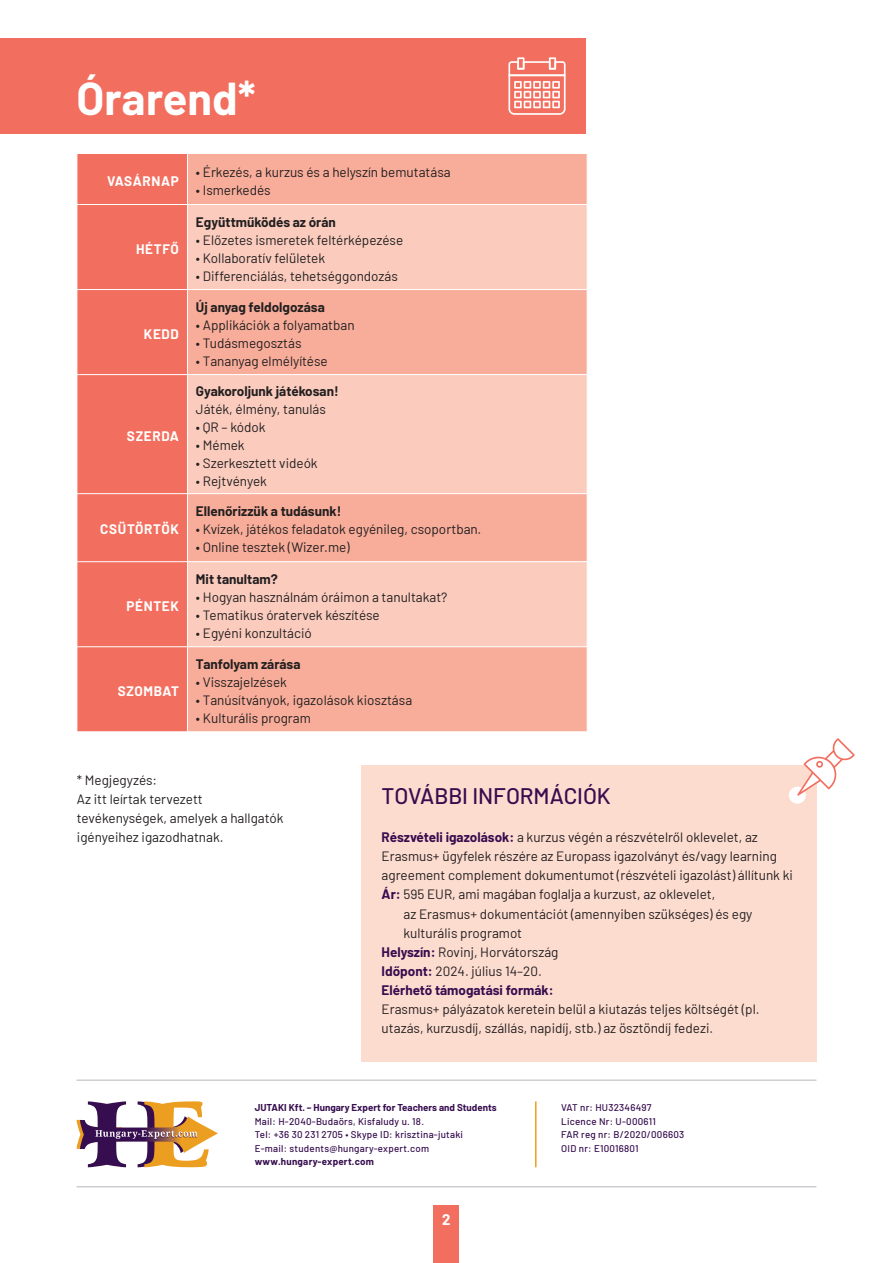
<style>
.page{position:relative;width:893px;height:1263px;background:#fff}
.page>*{position:absolute;margin:0;border:0;box-sizing:border-box;transform-origin:0 0}
._15-cim{font:700 45px "Barlow";color:#fff}
._15-cim-2{font:500 22.5px "Barlow";letter-spacing:-.005em;color:#360d4e}
._15-cim-3{font:700 15px "Barlow";color:#fff}
.alap-9-12{font:13.5px/19.2px "Barlow";color:#231f20}
.alap-9-12-2{font:700 13.5px "Barlow";color:#231f20}
.alap-9-12-3{font:700 13.5px "Barlow";letter-spacing:.05em;color:#fff}
.alap-9-12-4{font:700 13.5px "Barlow";color:#360d4e}
.alap-9-12-5{font:500 9.75px "Barlow";letter-spacing:.025em;color:#360d4e}
.alap-9-12-6{font:700 9.75px "Barlow";color:#360d4e}
.alap-9-12-7{font:700 9.75px "Barlow";letter-spacing:.025em;color:#360d4e}
.s1{font-weight:700;color:#360d4e}
</style>
<div class="page">
<div style="left:361px;top:765px;width:455px;height:297px;background:#fddcd0"></div>
<div style="left:0;top:38px;width:585px;height:96px;background:#f26f5f"></div>
<div style="left:434px;top:1205px;width:25px;height:58px;background:#f26f5f"></div>
<div style="left:789px;top:787px;width:17px;height:17px;background:#fff;border-radius:50%"></div>
<svg style="left:797px;top:738px;width:58px;height:58px"></svg>
<div style="left:78px;top:154px;width:109px;height:577px;background:#f26f5f"></div>
<div style="left:188px;top:154px;width:399px;height:577px;background:#f8ad9a"></div>
<svg style="left:188px;top:205px;width:399px;height:441px;background:#f9c1b1"></svg>
<hr style="left:77px;top:204px;width:110px;height:1px;background:#fff">
<hr style="left:187px;top:204px;width:401px;height:1px;background:#fff">
<hr style="left:77px;top:289px;width:110px;height:1px;background:#fff">
<hr style="left:187px;top:289px;width:401px;height:1px;background:#fff">
<hr style="left:77px;top:374px;width:110px;height:1px;background:#fff">
<hr style="left:187px;top:374px;width:401px;height:1px;background:#fff">
<hr style="left:77px;top:493px;width:110px;height:1px;background:#fff">
<hr style="left:187px;top:493px;width:401px;height:1px;background:#fff">
<hr style="left:77px;top:561px;width:110px;height:1px;background:#fff">
<hr style="left:187px;top:561px;width:401px;height:1px;background:#fff">
<hr style="left:77px;top:646px;width:110px;height:1px;background:#fff">
<hr style="left:187px;top:646px;width:401px;height:1px;background:#fff">
<hr style="left:535px;top:1101px;width:1px;height:66px;background:#ec9e20">
<hr style="left:77px;top:1080px;width:739px;height:1px;background:#b6b7bb">
<hr style="left:77px;top:1186px;width:739px;height:1px;background:#b6b7bb">
<svg style="left:77px;top:1101px;width:141px;height:66px"></svg>
<svg style="left:508px;top:57px;width:58px;height:58px"></svg>
<p class="_15-cim" style="left:77px;top:65px;width:181px">Órarend*</p>
<p class="alap-9-12-3" style="left:107px;top:171px;width:73px">VASÁRNAP</p>
<p class="alap-9-12-3" style="left:136px;top:239px;width:44px">HÉTFŐ</p>
<p class="alap-9-12-3" style="left:144px;top:324px;width:37px">KEDD</p>
<p class="alap-9-12-3" style="left:127px;top:426px;width:53px">SZERDA</p>
<p class="alap-9-12-3" style="left:100px;top:520px;width:80px">CSÜTÖRTÖK</p>
<p class="alap-9-12-3" style="left:126px;top:596px;width:54px">PÉNTEK</p>
<p class="alap-9-12-3" style="left:118px;top:681px;width:63px">SZOMBAT</p>
<p class="alap-9-12" style="left:196px;top:161px;width:256px">• Érkezés, a kurzus és a helyszín bemutatása</p>
<p class="alap-9-12" style="left:196px;top:179px;width:76px">• Ismerkedés</p>
<p class="alap-9-12-2" style="left:196px;top:212px;width:141px">Együttműködés az órán</p>
<p class="alap-9-12" style="left:196px;top:229px;width:209px">• Előzetes ismeretek feltérképezése</p>
<p class="alap-9-12" style="left:196px;top:247px;width:131px">• Kollaboratív felületek</p>
<p class="alap-9-12" style="left:196px;top:265px;width:204px">• Differenciálás, tehetséggondozás</p>
<p class="alap-9-12-2" style="left:196px;top:297px;width:130px">Új anyag feldolgozása</p>
<p class="alap-9-12" style="left:196px;top:314px;width:160px">• Applikációk a folyamatban</p>
<p class="alap-9-12" style="left:196px;top:332px;width:107px">• Tudásmegosztás</p>
<p class="alap-9-12" style="left:196px;top:350px;width:133px">• Tananyag elmélyítése</p>
<p class="alap-9-12-2" style="left:196px;top:381px;width:144px">Gyakoroljunk játékosan!</p>
<p class="alap-9-12" style="left:196px;top:398px;width:132px">Játék, élmény, tanulás</p>
<p class="alap-9-12" style="left:196px;top:416px;width:71px">• QR – kódok</p>
<p class="alap-9-12" style="left:196px;top:434px;width:50px">• Mémek</p>
<p class="alap-9-12" style="left:196px;top:452px;width:123px">• Szerkesztett videók</p>
<p class="alap-9-12" style="left:196px;top:470px;width:72px">• Rejtvények</p>
<p class="alap-9-12-2" style="left:196px;top:502px;width:147px">Ellenőrizzük a tudásunk!</p>
<p class="alap-9-12" style="left:196px;top:519px;width:287px">• Kvízek, játékos feladatok egyénileg, csoportban.</p>
<p class="alap-9-12" style="left:196px;top:537px;width:155px">• Online tesztek (Wizer.me)</p>
<p class="alap-9-12-2" style="left:196px;top:569px;width:83px">Mit tanultam?</p>
<p class="alap-9-12" style="left:196px;top:586px;width:253px">• Hogyan használnám óráimon a tanultakat?</p>
<p class="alap-9-12" style="left:196px;top:604px;width:185px">• Tematikus óratervek készítése</p>
<p class="alap-9-12" style="left:196px;top:622px;width:117px">• Egyéni konzultáció</p>
<p class="alap-9-12-2" style="left:196px;top:654px;width:106px">Tanfolyam zárása</p>
<p class="alap-9-12" style="left:196px;top:671px;width:93px">• Visszajelzések</p>
<p class="alap-9-12" style="left:196px;top:689px;width:218px">• Tanúsítványok, igazolások kiosztása</p>
<p class="alap-9-12" style="left:196px;top:707px;width:116px">• Kulturális program</p>
<p class="alap-9-12" style="left:77px;top:769px;width:82px">* Megjegyzés:</p>
<p class="alap-9-12" style="left:77px;top:788px;width:208px">Az itt leírtak tervezett tevékenységek, amelyek a hallgatók igényeihez igazodhatnak.</p>
<p class="_15-cim-2" style="left:382px;top:779px;width:231px">TOVÁBBI INFORMÁCIÓK</p>
<p class="alap-9-12" style="left:382px;top:826px;width:413px"><span class="s1">Részvételi igazolások:</span> a kurzus végén a részvételről oklevelet, az<br>Erasmus+ ügyfelek részére az Europass igazolványt és/vagy learning agreement complement dokumentumot (részvételi igazolást) állítunk ki</p>
<p class="alap-9-12" style="left:403px;top:884px;width:350px;text-indent:-22px"><span class="s1">Ár:</span> 595 EUR, ami magában foglalja a kurzust, az oklevelet,<br>az Erasmus+ dokumentációt (amennyiben szükséges) és egy kulturális programot</p>
<p class="alap-9-12" style="left:382px;top:941px;width:178px"><span class="s1">Helyszín:</span> Rovinj, Horvátország</p>
<p class="alap-9-12" style="left:382px;top:960px;width:162px"><span class="s1">Időpont:</span> 2024. július 14–20.</p>
<p class="alap-9-12-4" style="left:382px;top:980px;width:174px">Elérhető támogatási formák:</p>
<p class="alap-9-12" style="left:382px;top:999px;width:379px">Erasmus+ pályázatok keretein belül a kiutazás teljes költségét (pl. utazás, kurzusdíj, szállás, napidíj, stb.) az ösztöndíj fedezi.</p>
<p class="alap-9-12-6" style="left:255px;top:1100px;width:243px">JUTAKI Kft. – Hungary Expert for Teachers and Students</p>
<p class="alap-9-12-5" style="left:255px;top:1114px;width:171px">Mail: H-2040-Budaörs, Kisfaludy u. 18.</p>
<p class="alap-9-12-5" style="left:255px;top:1127px;width:210px">Tel: +36 30 231 2705 • Skype ID: krisztina-jutaki</p>
<p class="alap-9-12-5" style="left:255px;top:1141px;width:176px">E-mail: students@hungary-expert.com</p>
<p class="alap-9-12-7" style="left:255px;top:1154px;width:121px">www.hungary-expert.com</p>
<p class="_15-cim-3" style="left:442px;top:1208px;width:10px">2</p>
<p class="alap-9-12-5" style="left:561px;top:1100px;width:92px">VAT nr: HU32346497</p>
<p class="alap-9-12-5" style="left:561px;top:1114px;width:96px">Licence Nr: U-000611</p>
<p class="alap-9-12-5" style="left:561px;top:1127px;width:124px">FAR reg nr: B/2020/006603</p>
<p class="alap-9-12-5" style="left:561px;top:1141px;width:79px">OID nr: E10016801</p>
</div>
